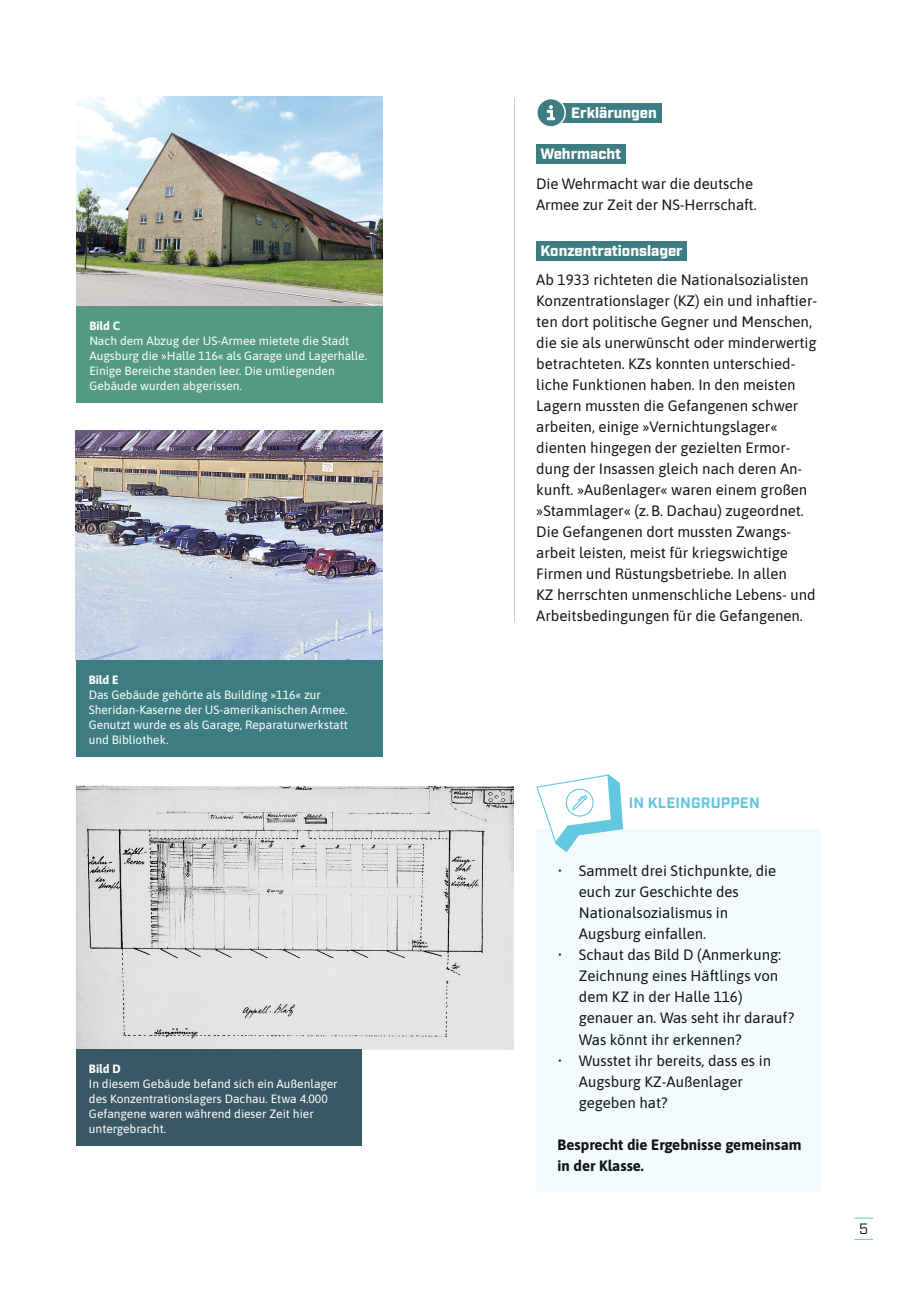
<style>
.page{position:relative;width:919px;height:1289px;background:#fff}
.page>*{position:absolute;margin:0;border:0;box-sizing:border-box;transform-origin:0 0}
.t1{font:15px/21px "Asap";color:#131413}
.t2{font:700 15px/21px "Asap";color:#131413}
.t3{font:900 15px "Industry";color:#fff}
.t4{font:700 15px "Industry";letter-spacing:.01em;color:#62c7e0}
.t5{font:15px "Industry";color:#131413}
.t6{font:12px/15px "Asap";color:#fff}
.t7{font:700 12px "Asap";color:#fff}
</style>
<div class="page">
<svg style="left:854px;top:1217px;width:19px;height:1px"></svg>
<svg style="left:854px;top:1238px;width:19px;height:1px"></svg>
<img style="left:77px;top:97px;width:306px;height:209px">
<img style="left:76px;top:785px;width:438px;height:264px">
<div style="left:536px;top:144px;width:89px;height:19px;background:#3d7d82"></div>
<div style="left:536px;top:241px;width:151px;height:19px;background:#3d7d82"></div>
<img style="left:76px;top:430px;width:307px;height:230px">
<div style="left:76px;top:1049px;width:285px;height:96px;background:#395765"></div>
<div style="left:76px;top:660px;width:307px;height:96px;background:#3d7d82"></div>
<div style="left:77px;top:306px;width:306px;height:97px;background:#539a81"></div>
<div style="left:536px;top:829px;width:285px;height:362px;background:#f3fafd"></div>
<svg style="left:536px;top:774px;width:87px;height:78px"></svg>
<div style="left:565px;top:788px;width:28px;height:28px;border:1px solid #62c7e0;border-radius:50%"></div>
<hr style="left:514px;top:98px;width:1px;height:523px;background:#cecfcf">
<div style="left:560px;top:103px;width:101px;height:19px;background:#3d7d82"></div>
<div style="left:536px;top:99px;width:29px;height:28px;background:#3d7d82;border-radius:50%"></div>
<div style="left:536px;top:98px;width:30px;height:30px;border:2px solid #fff;border-radius:50%"></div>
<svg style="left:546px;top:105px;width:9px;height:15px"></svg>
<p class="t7" style="left:89px;top:317px;width:32px">Bild C</p>
<p class="t6" style="left:89px;top:333px;width:279px">Nach dem Abzug der US-Armee mietete die Stadt Augsburg die »Halle 116« als Garage und Lagerhalle.<br>Einige Bereiche standen leer. Die umliegenden Gebäude wurden abgerissen.</p>
<p class="t7" style="left:89px;top:671px;width:31px">Bild E</p>
<p class="t6" style="left:89px;top:686px;width:261px">Das Gebäude gehörte als Building »116« zur Sheridan-Kaserne der US-amerikanischen Armee.<br>Genutzt wurde es als Garage, Reparaturwerkstatt und Bibliothek.</p>
<p class="t7" style="left:89px;top:1060px;width:33px">Bild D</p>
<p class="t6" style="left:89px;top:1075px;width:250px">In diesem Gebäude befand sich ein Außenlager des Konzentrationslagers Dachau. Etwa 4.000<br>Gefangene waren während dieser Zeit hier untergebracht.</p>
<p class="t3" style="left:571px;top:104px;width:87px">Erklärungen</p>
<p class="t3" style="left:540px;top:145px;width:82px">Wehrmacht</p>
<p class="t1" style="left:536px;top:173px;width:222px">Die Wehrmacht war die deutsche<br>Armee zur Zeit der NS-Herrschaft.</p>
<p class="t3" style="left:540px;top:242px;width:144px">Konzentrationslager</p>
<p class="t1" style="left:536px;top:268px;width:282px">Ab 1933 richteten die Nationalsozialisten Konzentrationslager (KZ) ein und inhaftier&shy;ten dort politische Gegner und Menschen, die sie als unerwünscht oder minderwertig betrachteten. KZs konnten unterschied&shy;liche Funktionen haben. In den meisten Lagern mussten die Gefangenen schwer arbeiten, einige »Vernichtungslager« dienten hingegen der gezielten Ermor&shy;dung der Insassen gleich nach deren An&shy;kunft. »Außenlager« waren einem großen »Stammlager« (z. B. Dachau) zugeordnet.<br>Die Gefangenen dort mussten Zwangs&shy;arbeit leisten, meist für kriegswichtige Firmen und Rüstungsbetriebe. In allen<br>KZ herrschten unmenschliche Lebens- und Arbeitsbedingungen für die Gefangenen.</p>
<p class="t4" style="left:628px;top:794px;width:132px">IN KLEINGRUPPEN</p>
<p class="t1" style="left:579px;top:859px;width:199px;text-indent:-21px">• Sammelt drei Stichpunkte, die euch zur Geschichte des<br>Nationalsozialismus in<br>Augsburg einfallen.</p>
<p class="t1" style="left:579px;top:943px;width:217px;text-indent:-21px">• Schaut das Bild D (Anmerkung:<br>Zeichnung eines Häftlings von dem KZ in der Halle 116) genauer an. Was seht ihr darauf?<br>Was könnt ihr erkennen?</p>
<p class="t1" style="left:579px;top:1048px;width:194px;text-indent:-21px">• Wusstet ihr bereits, dass es in<br>Augsburg KZ-Außenlager gegeben hat?</p>
<p class="t2" style="left:557px;top:1132px;width:245px">Besprecht die Ergebnisse gemeinsam in der Klasse.</p>
<p class="t5" style="left:859px;top:1220px;width:11px">5</p>
</div>
